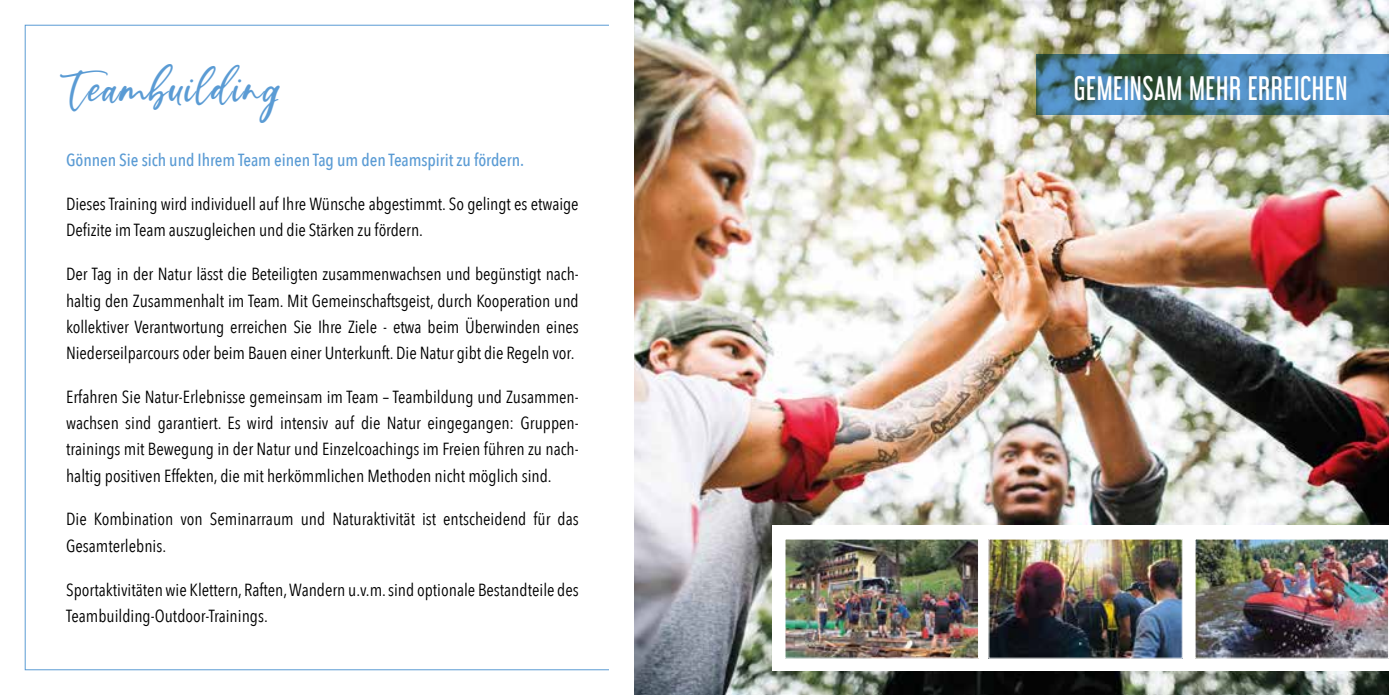
<style>
.page{position:relative;width:1389px;height:695px;background:#fff}
.page>*{position:absolute;margin:0;border:0;box-sizing:border-box;transform-origin:0 0}
.t1{font:47.6px "Vista La Diva";letter-spacing:.02em;color:#5a9bd4}
.t2{font:29.75px "Libel Suit Rg";letter-spacing:.02em;color:#fff}
.t3{font:17.5px/26.2px "Avenir Next Condensed";color:#000}
.t4{font:500 17.5px "Avenir Next Condensed";letter-spacing:-.005em;color:#5a9bd4}
</style>
<div class="page">
<svg style="left:25px;top:25px;width:584px;height:645px"></svg>
<img style="left:634px;top:0;width:755px;height:694px">
<svg style="left:1037px;top:55px;width:352px;height:60px;background:#487c9b"></svg>
<div style="left:772px;top:525px;width:617px;height:145px;background:#fff"></div>
<img style="left:787px;top:540px;width:190px;height:116px">
<div style="left:785px;top:538px;width:194px;height:120px;border:1px solid #fff"></div>
<img style="left:990px;top:540px;width:191px;height:116px">
<div style="left:988px;top:538px;width:195px;height:120px;border:1px solid #fff"></div>
<img style="left:1197px;top:540px;width:190px;height:116px">
<div style="left:1195px;top:538px;width:194px;height:120px;border:1px solid #fff"></div>
<h1 class="t1" style="left:66px;top:56px;width:219px">Teambuilding</h1>
<p class="t4" style="left:66px;top:150px;width:460px">Gönnen Sie sich und Ihrem Team einen Tag um den Teamspirit zu fördern.</p>
<p class="t3" style="left:66px;top:190px;width:514px">Dieses Training wird individuell auf Ihre Wünsche abgestimmt. So gelingt es etwaige<br>Defizite im Team auszugleichen und die Stärken zu fördern.</p>
<p class="t3" style="left:66px;top:260px;width:514px;text-align:justify">Der Tag in der Natur lässt die Beteiligten zusammenwachsen und begünstigt nach&shy;haltig den Zusammenhalt im Team. Mit Gemeinschaftsgeist, durch Kooperation und kollektiver Verantwortung erreichen Sie Ihre Ziele - etwa beim Überwinden eines Niederseilparcours oder beim Bauen einer Unterkunft. Die Natur gibt die Regeln vor.</p>
<p class="t3" style="left:66px;top:382px;width:514px;text-align:justify">Erfahren Sie Natur-Erlebnisse gemeinsam im Team – Teambildung und Zusammen&shy;wachsen sind garantiert. Es wird intensiv auf die Natur eingegangen: Gruppen&shy;trainings mit Bewegung in der Natur und Einzelcoachings im Freien führen zu nach&shy;haltig positiven Effekten, die mit herkömmlichen Methoden nicht möglich sind.</p>
<p class="t3" style="left:66px;top:505px;width:514px">Die Kombination von Seminarraum und Naturaktivität ist entscheidend für das<br>Gesamterlebnis.</p>
<p class="t3" style="left:66px;top:575px;width:514px">Sportaktivitäten wie Klettern, Raften, Wandern u.v.m. sind optionale Bestandteile des<br>Teambuilding-Outdoor-Trainings.</p>
<h2 class="t2" style="left:1074px;top:64px;width:275px">GEMEINSAM MEHR ERREICHEN</h2>
</div>
